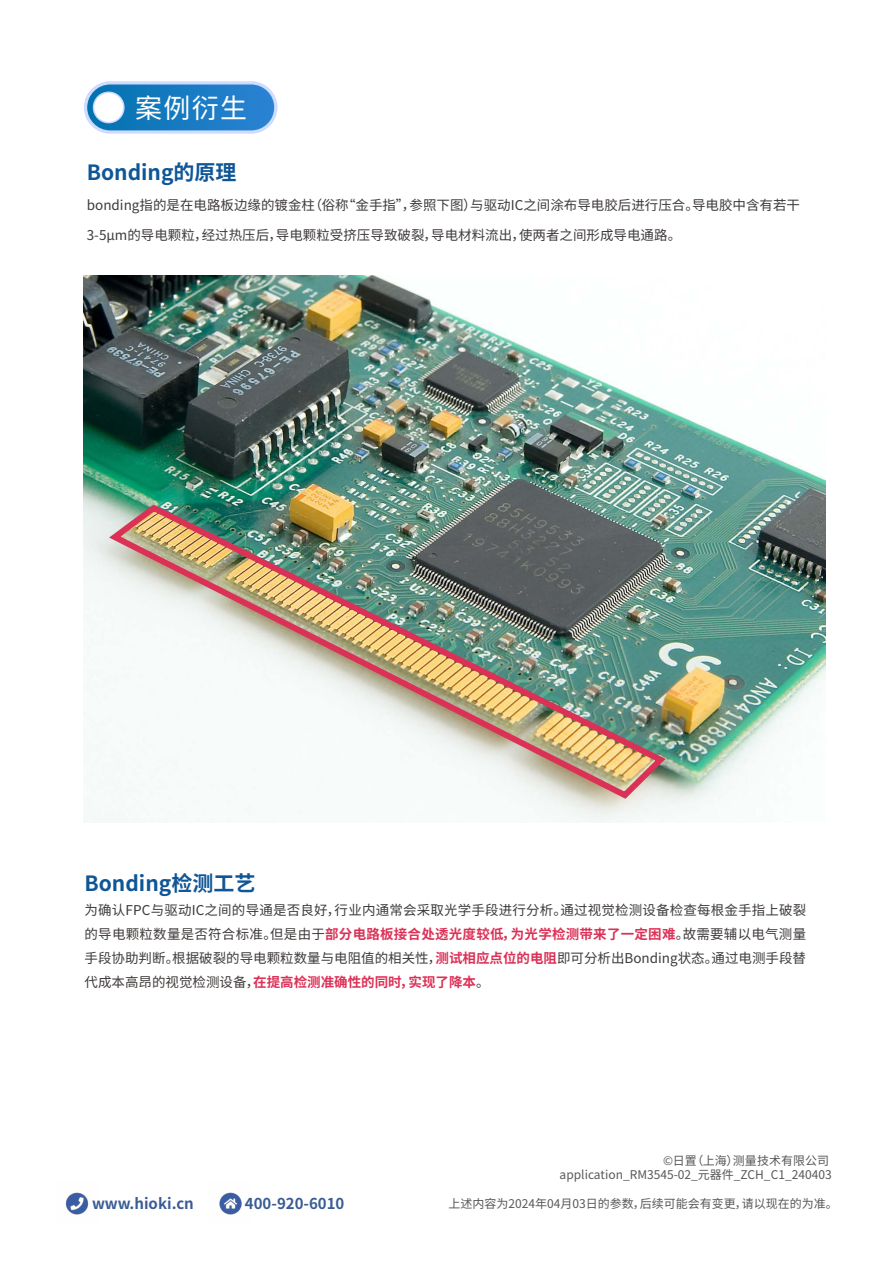
<style>
.page{position:relative;width:893px;height:1263px;background:#fff}
.page>*{position:absolute;margin:0;border:0;box-sizing:border-box;transform-origin:0 0}
.t1{font:27px "Source Han Sans CN";color:#fff}
.t2{font:700 21px "Source Han Sans CN";color:#0f5696}
.t3{font:700 15px "Source Han Sans CN";color:#3a5c95}
.t4{font:13.5px/24px "Source Han Sans CN";color:#3e3a39;text-align:justify}
.t5{font:12px/14.4px "Source Han Sans CN";color:#595757;text-align:right}
.s1{font-weight:700;color:#dc3157}
</style>
<div class="page">
<svg style="left:84px;top:81px;width:194px;height:53px;background:#4593d0"></svg>
<div style="left:94px;top:92px;width:30px;height:31px;background:#fff;border-radius:50%"></div>
<div style="left:93px;top:92px;width:32px;height:31px;border:2px solid #c8d8ff;border-radius:50%"></div>
<img style="left:84px;top:276px;width:742px;height:547px">
<img style="left:103px;top:501px;width:568px;height:303px">
<img style="left:65px;top:1192px;width:24px;height:23px">
<img style="left:219px;top:1192px;width:23px;height:23px">
<h1 class="t1" style="left:135px;top:93px;width:114px">案例衍生</h1>
<h2 class="t2" style="left:87px;top:160px;width:151px">Bonding的原理</h2>
<p class="t4" style="left:87px;top:193px;width:715px">bonding指的是在电路板边缘的镀金柱（俗称“金手指”，参照下图）与驱动IC之间涂布导电胶后进行压合。导电胶中含有若干</p>
<p class="t4" style="left:87px;top:223px;width:596px">3-5μm的导电颗粒，经过热压后，导电颗粒受挤压导致破裂，导电材料流出，使两者之间形成导电通路。</p>
<h2 class="t2" style="left:85px;top:872px;width:172px">Bonding检测工艺</h2>
<p class="t4" style="left:85px;top:898px;width:723px">为确认FPC与驱动IC之间的导通是否良好，行业内通常会采取光学手段进行分析。通过视觉检测设备检查每根金手指上破裂的导电颗粒数量是否符合标准。但是由于<span class="s1">部分电路板接合处透光度较低，为光学检测带来了一定困难</span>。故需要辅以电气测量手段协助判断。根据破裂的导电颗粒数量与电阻值的相关性，<span class="s1">测试相应点位的电阻</span>即可分析出Bonding状态。通过电测手段替代成本高昂的视觉检测设备，<span class="s1">在提高检测准确性的同时，实现了降本</span>。</p>
<p class="t5" style="left:560px;top:1153px;width:274px">©日置（上海）测量技术有限公司application_RM3545-02_元器件_ZCH_C1_240403</p>
<p class="t3" style="left:92px;top:1195px;width:103px">www.hioki.cn</p>
<p class="t3" style="left:245px;top:1195px;width:101px">400-920-6010</p>
<p class="t5" style="left:448px;top:1196px;width:391px">上述内容为2024年04月03日的参数，后续可能会有变更，请以现在的为准。</p>
</div>
